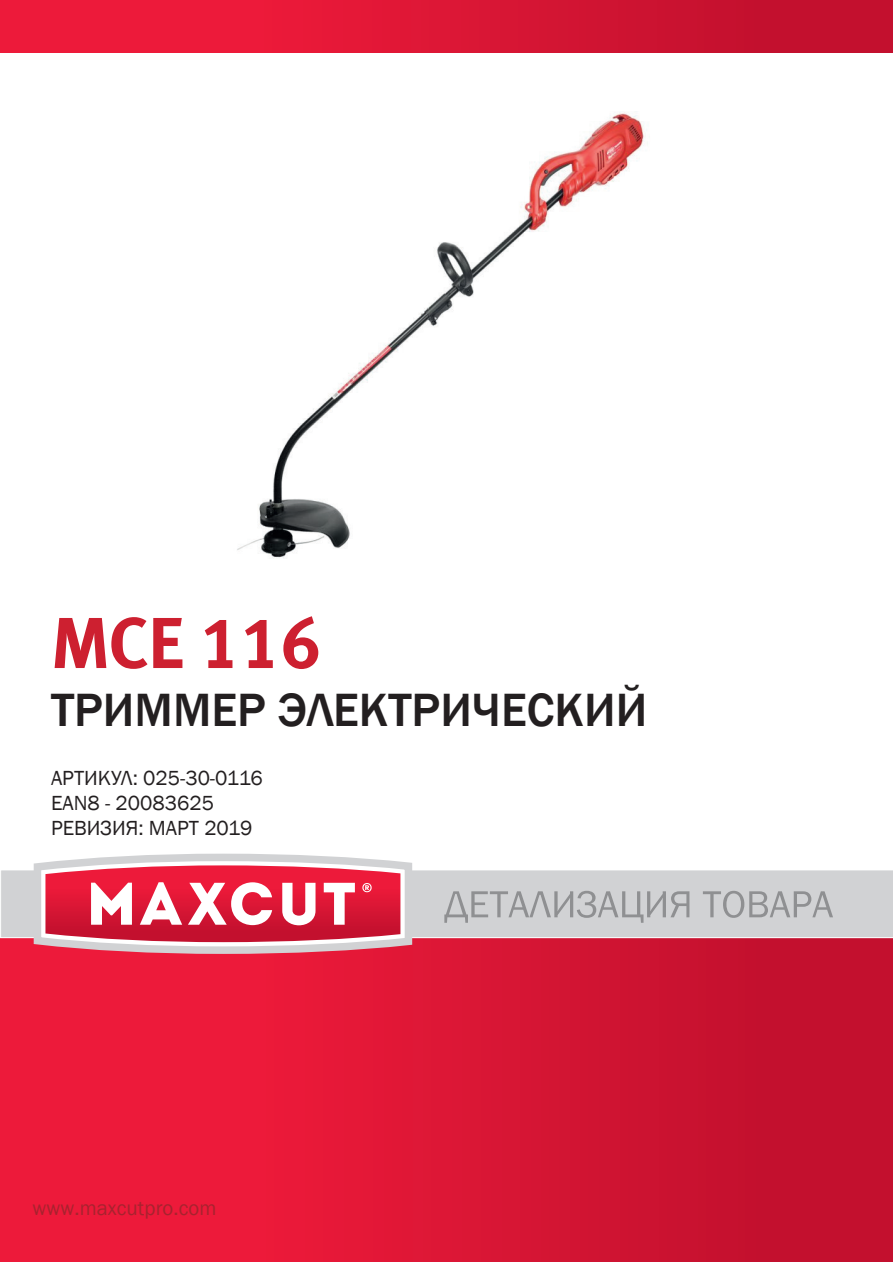
<style>
.page{position:relative;width:893px;height:1263px;background:#fff}
.page>*{position:absolute;margin:0;border:0;box-sizing:border-box;transform-origin:0 0}
.t1{font:72px "Meta Bold Cyr LF";letter-spacing:-.005em;color:#cd2030}
.t2{font:500 48px "Franklin Gothic";color:#231f20}
.t3{font:21px/25.2px "Franklin Gothic";color:#231f20}
.t4{font:21px "Franklin Gothic";color:#a7232f}
</style>
<div class="page">
<div style="left:0;top:905px;width:893px;height:357px;background:linear-gradient(to right,#f61c3d,#bf102d)"></div>
<div style="left:0;top:870px;width:893px;height:68px;background:#d1d2d4"></div>
<svg style="left:30px;top:853px;width:386px;height:105px"></svg>
<div style="left:0;top:0;width:892px;height:53px;background:linear-gradient(to right,#f61c3d,#bf102d)"></div>
<svg style="left:444px;top:891px;width:245px;height:32px;background:#bebfc1"></svg>
<svg style="left:703px;top:891px;width:130px;height:27px;background:#bcbdbf"></svg>
<img style="left:237px;top:112px;width:410px;height:446px">
<h1 class="t1" style="left:51px;top:600px;width:271px">MCE 116</h1>
<h2 class="t2" style="left:51px;top:680px;width:598px">ТРИММЕР ЭЛЕКТРИЧЕСКИЙ</h2>
<p class="t3" style="left:51px;top:766px;width:213px">АРТИКУЛ: 025-30-0116<br>EAN8 - 20083625<br>РЕВИЗИЯ: МАРТ 2019</p>
<p class="t4" style="left:33px;top:1195px;width:185px">www.maxcutpro.com</p>
</div>
